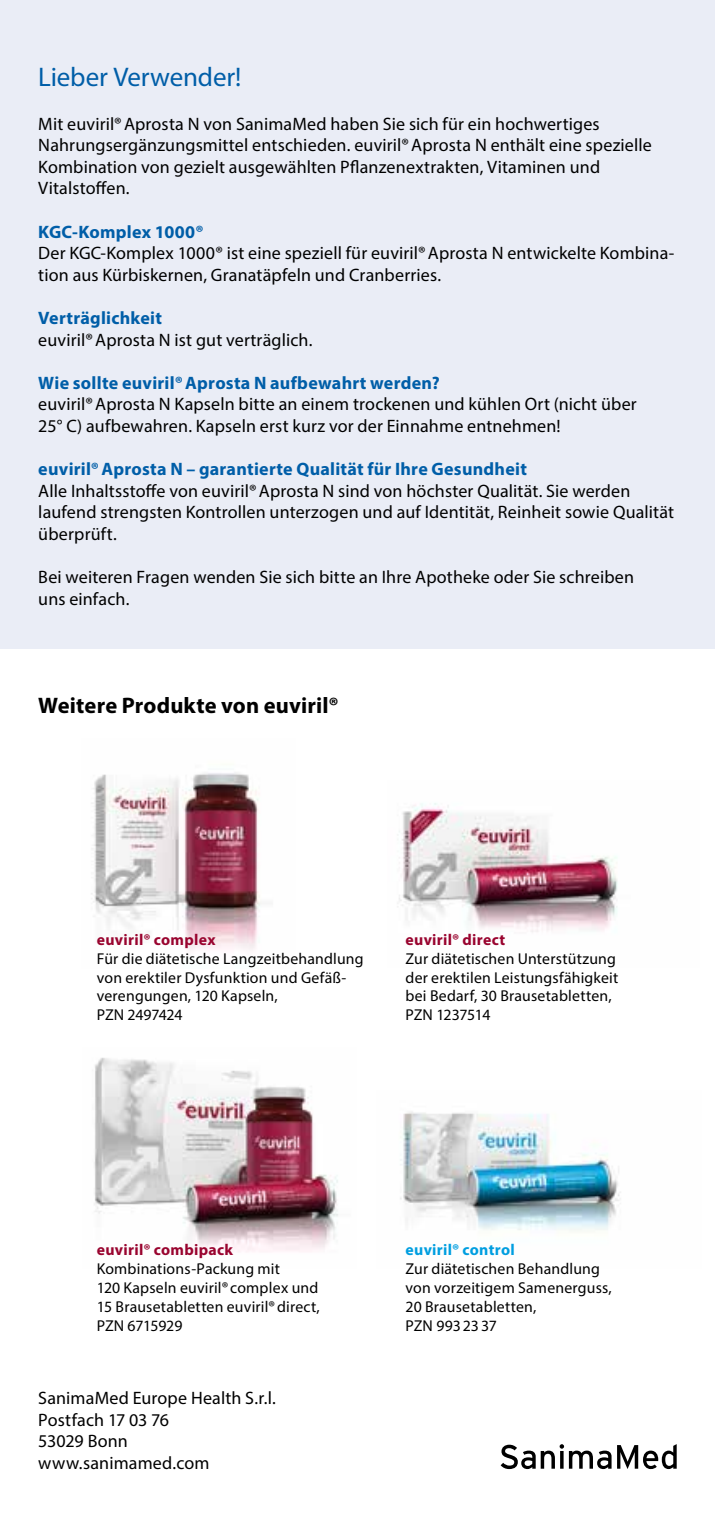
<style>
.page{position:relative;width:715px;height:1531px;background:#fff}
.page>*{position:absolute;margin:0;border:0;box-sizing:border-box;transform-origin:0 0}
.t1{font:27px "Myriad Pro";letter-spacing:-.005em;color:#005ea8}
.t2{font:700 22.5px "Myriad Pro";letter-spacing:.005em;color:#000}
.t3{font:18px/21.6px "Myriad Pro";letter-spacing:.01em;color:#000}
.t4{font:700 18px "Myriad Pro";letter-spacing:.015em;color:#005ea8}
.t5{font:15.75px/18.9px "Myriad Pro";letter-spacing:.01em;color:#000}
.t6{font:700 15.75px "Myriad Pro";letter-spacing:.02em;color:#99042f}
.t7{font:700 15.75px "Myriad Pro";letter-spacing:.02em;color:#009ee0}
</style>
<div class="page">
<img style="left:400px;top:1111px;width:221px;height:120px">
<img style="left:397px;top:803px;width:221px;height:129px">
<img style="left:94px;top:1057px;width:245px;height:195px">
<img style="left:91px;top:772px;width:171px;height:178px">
<div style="left:0;top:0;width:714px;height:648px;background:#eaedf6"></div>
<svg style="left:500px;top:1444px;width:176px;height:25px"></svg>
<h1 class="t1" style="left:38px;top:61px;width:204px">Lieber Verwender!</h1>
<p class="t3" style="left:38px;top:112px;width:615px">Mit euviril®Aprosta N von SanimaMed haben Sie sich für ein hochwertiges Nahrungsergänzungsmittel entschieden. euviril®Aprosta N enthält eine spezielle Kombination von gezielt ausgewählten Pflanzenextrakten, Vitaminen und Vitalstoffen.</p>
<p class="t4" style="left:38px;top:220px;width:167px">KGC-Komplex 1000®</p>
<p class="t3" style="left:38px;top:242px;width:637px">Der KGC-Komplex 1000® ist eine speziell für euviril®Aprosta N entwickelte Kombina&shy;tion aus Kürbiskernen, Granatäpfeln und Cranberries.</p>
<p class="t4" style="left:38px;top:306px;width:125px">Verträglichkeit</p>
<p class="t3" style="left:38px;top:328px;width:275px">euviril®Aprosta N ist gut verträglich.</p>
<p class="t4" style="left:38px;top:371px;width:403px">Wie sollte euviril®Aprosta N aufbewahrt werden?</p>
<p class="t3" style="left:38px;top:393px;width:599px">euviril®Aprosta N Kapseln bitte an einem trockenen und kühlen Ort (nicht über<br>25° C) aufbewahren. Kapseln erst kurz vor der Einnahme entnehmen!</p>
<p class="t4" style="left:38px;top:457px;width:490px">euviril®Aprosta N – garantierte Qualität für Ihre Gesundheit</p>
<p class="t3" style="left:38px;top:480px;width:637px">Alle Inhaltsstoffe von euviril®Aprosta N sind von höchster Qualität. Sie werden laufend strengsten Kontrollen unterzogen und auf Identität, Reinheit sowie Qualität überprüft.</p>
<p class="t3" style="left:38px;top:566px;width:597px">Bei weiteren Fragen wenden Sie sich bitte an Ihre Apotheke oder Sie schreiben uns einfach.</p>
<p class="t2" style="left:38px;top:691px;width:302px">Weitere Produkte von euviril®</p>
<p class="t6" style="left:97px;top:929px;width:120px">euviril® complex</p>
<p class="t5" style="left:97px;top:948px;width:268px">Für die diätetische Langzeitbehandlung von erektiler Dysfunktion und Gefäß-- verengungen, 120 Kapseln,<br>PZN 2497424</p>
<p class="t6" style="left:405px;top:929px;width:101px">euviril® direct</p>
<p class="t5" style="left:405px;top:948px;width:214px">Zur diätetischen Unterstützung der erektilen Leistungsfähigkeit bei Bedarf, 30 Brausetabletten,<br>PZN 1237514</p>
<p class="t6" style="left:97px;top:1239px;width:138px">euviril® combipack</p>
<p class="t5" style="left:97px;top:1259px;width:224px">Kombinations-Packung mit<br>120 Kapseln euviril® complex und<br>15 Brausetabletten euviril®direct,<br>PZN 6715929</p>
<p class="t3" style="left:38px;top:1387px;width:239px">SanimaMed Europe Health S.r.l.<br>Postfach 17 03 76<br>53029 Bonn www.sanimamed.com</p>
<p class="t7" style="left:405px;top:1239px;width:111px">euviril® control</p>
<p class="t5" style="left:405px;top:1259px;width:208px">Zur diätetischen Behandlung von vorzeitigem Samenerguss,<br>20 Brausetabletten,<br>PZN 9932337</p>
</div>
